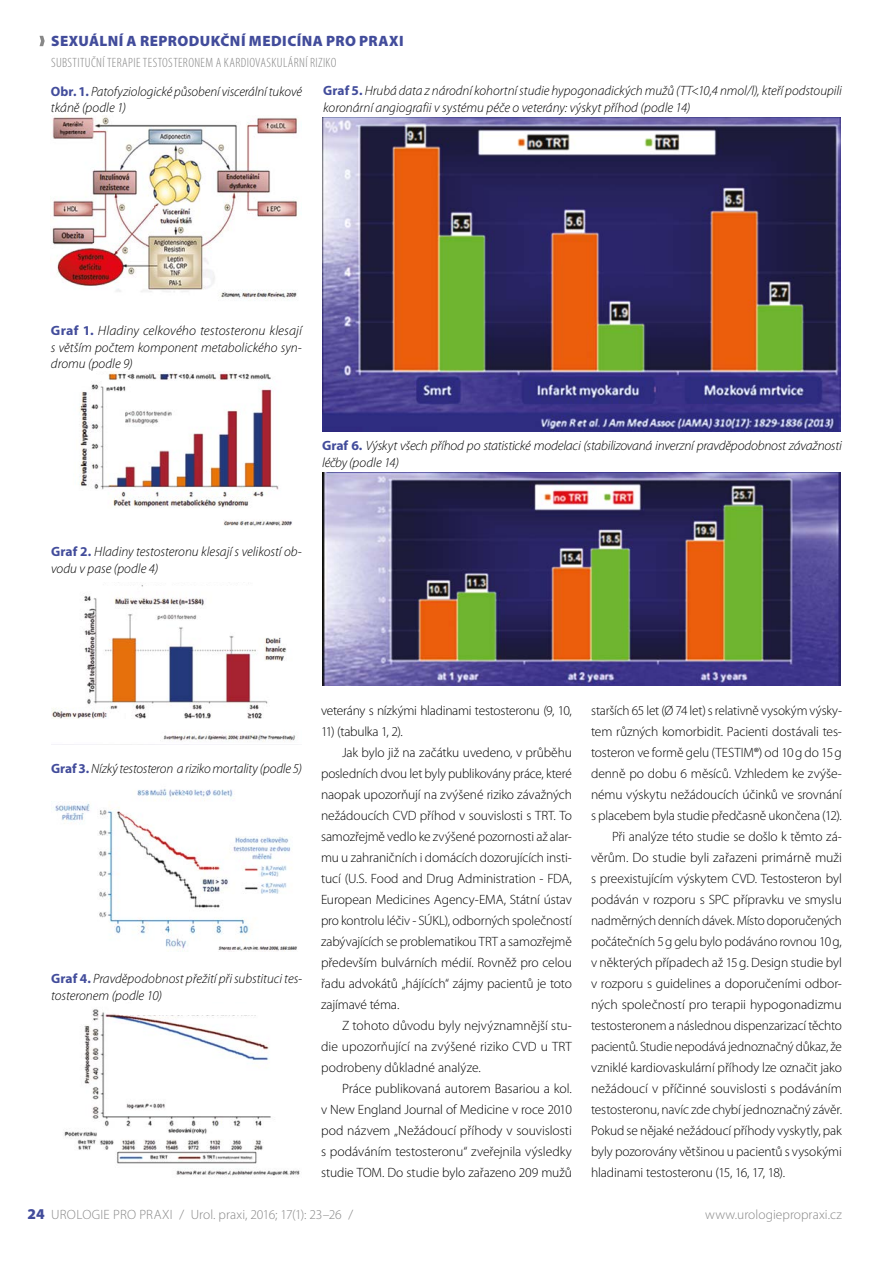
<style>
.page{position:relative;width:893px;height:1263px;background:#fff}
.page>*{position:absolute;margin:0;border:0;box-sizing:border-box;transform-origin:0 0}
.t1{font:900 15px "Myriad Pro";letter-spacing:.025em;color:#424c9b}
.t2{font:300 13.5px "Myriad Pro";letter-spacing:-.01em;color:#000}
.t3{font:italic 300 13.5px/16.5px "Myriad Pro";letter-spacing:-.005em;color:#000}
.t4{font:300 13.5px "Myriad Pro";letter-spacing:.005em;color:#878787}
.t5{font:300 condensed 13.5px "Myriad Pro";letter-spacing:.025em;color:#878787}
.s1{font-weight:700;font-style:normal;color:#424c9b}
.s2{font-weight:900;font-size:15px;color:#424c9b}
</style>
<div class="page">
<svg style="left:40px;top:36px;width:5px;height:10px"></svg>
<img style="left:52px;top:116px;width:246px;height:183px">
<img style="left:79px;top:371px;width:213px;height:155px">
<img style="left:51px;top:582px;width:245px;height:163px">
<img style="left:51px;top:789px;width:246px;height:162px">
<img style="left:322px;top:117px;width:519px;height:314px">
<img style="left:322px;top:472px;width:519px;height:214px">
<img style="left:64px;top:1009px;width:236px;height:167px">
<div style="left:119px;top:1004px;width:145px;height:11px;background:#fff"></div>
<p class="t1" style="left:51px;top:31px;width:354px">SEXUÁLNÍ A REPRODUKČNÍ MEDICÍNA PRO PRAXI</p>
<p class="t5" style="left:51px;top:55px;width:287px">SUBSTITUČNÍ TERAPIE TESTOSTERONEM A KARDIOVASKULÁRNÍ RIZIKO</p>
<p class="t3" style="left:51px;top:83px;width:252px"><span class="s1">Obr. 1.</span> Patofyziologické působení viscerální tukové tkáně (podle 1)</p>
<p class="t3" style="left:323px;top:82px;width:520px"><span class="s1">Graf 5.</span> Hrubá data z národní kohortní studie hypogonadických mužů (TT&lt;10,4 nmol/l), kteří podstoupili koronární angiografii v systému péče o veterány: výskyt příhod (podle 14)</p>
<p class="t3" style="left:51px;top:323px;width:252px;text-align:justify"><span class="s1">Graf 1.</span> Hladiny celkového testosteronu klesají s větším počtem komponent metabolického syn&shy;dromu (podle 9)</p>
<p class="t3" style="left:322px;top:437px;width:521px"><span class="s1">Graf 6.</span> Výskyt všech příhod po statistické modelaci (stabilizovaná inverzní pravděpodobnost závažnosti léčby (podle 14)</p>
<p class="t3" style="left:51px;top:543px;width:252px"><span class="s1">Graf 2.</span> Hladiny testosteronu klesají s velikostí ob&shy;vodu v pase (podle 4)</p>
<p class="t3" style="left:51px;top:761px;width:252px"><span class="s1">Graf 3.</span> Nízký testosteron a riziko mortality (podle 5)</p>
<p class="t3" style="left:51px;top:970px;width:252px"><span class="s1">Graf 4.</span> Pravděpodobnost přežití při substituci tes&shy;tosteronem (podle 10)</p>
<p class="t2" style="left:321px;top:702px;width:252px">veterány s nízkými hladinami testosteronu (9, 10,</p>
<p class="t2" style="left:321px;top:723px;width:83px">11) (tabulka 1, 2).</p>
<p class="t2" style="left:342px;top:744px;width:231px">Jak bylo již na začátku uvedeno, v průběhu</p>
<p class="t2" style="left:321px;top:765px;width:252px">posledních dvou let byly publikovány práce, které</p>
<p class="t2" style="left:321px;top:786px;width:252px">naopak upozorňují na zvýšené riziko závažných</p>
<p class="t2" style="left:321px;top:807px;width:252px">nežádoucích CVD příhod v souvislosti s TRT. To</p>
<p class="t2" style="left:321px;top:828px;width:252px">samozřejmě vedlo ke zvýšené pozornosti až alar-</p>
<p class="t2" style="left:321px;top:849px;width:252px">mu u zahraničních i domácích dozorujících insti-</p>
<p class="t2" style="left:321px;top:870px;width:252px">tucí (U.S. Food and Drug Administration - FDA,</p>
<p class="t2" style="left:321px;top:891px;width:252px">European Medicines Agency-EMA, Státní ústav</p>
<p class="t2" style="left:321px;top:912px;width:252px">pro kontrolu léčiv - SÚKL), odborných společností</p>
<p class="t2" style="left:321px;top:933px;width:252px">zabývajících se problematikou TRT a samozřejmě</p>
<p class="t2" style="left:321px;top:954px;width:252px">především bulvárních médií. Rovněž pro celou</p>
<p class="t2" style="left:321px;top:975px;width:252px">řadu advokátů „hájících“ zájmy pacientů je toto</p>
<p class="t2" style="left:321px;top:996px;width:80px">zajímavé téma.</p>
<p class="t2" style="left:342px;top:1017px;width:231px">Z tohoto důvodu byly nejvýznamnější stu-</p>
<p class="t2" style="left:321px;top:1038px;width:252px">die upozorňující na zvýšené riziko CVD u TRT</p>
<p class="t2" style="left:321px;top:1059px;width:161px">podrobeny důkladné analýze.</p>
<p class="t2" style="left:342px;top:1080px;width:231px">Práce publikovaná autorem Basariou a kol.</p>
<p class="t2" style="left:321px;top:1101px;width:252px">v New England Journal of Medicine v roce 2010</p>
<p class="t2" style="left:321px;top:1122px;width:252px">pod názvem „Nežádoucí příhody v souvislosti</p>
<p class="t2" style="left:321px;top:1143px;width:252px">s podáváním testosteronu“ zveřejnila výsledky</p>
<p class="t2" style="left:321px;top:1164px;width:252px">studie TOM. Do studie bylo zařazeno 209 mužů</p>
<p class="t2" style="left:591px;top:702px;width:252px">starších 65 let (Ø 74 let) s relativně vysokým výsky-</p>
<p class="t2" style="left:591px;top:723px;width:252px">tem různých komorbidit. Pacienti dostávali tes-</p>
<p class="t2" style="left:591px;top:744px;width:252px">tosteron ve formě gelu (TESTIM®) od 10g do 15g</p>
<p class="t2" style="left:591px;top:765px;width:252px">denně po dobu 6 měsíců. Vzhledem ke zvýše-</p>
<p class="t2" style="left:591px;top:786px;width:252px">nému výskytu nežádoucích účinků ve srovnání</p>
<p class="t2" style="left:591px;top:807px;width:252px">s placebem byla studie předčasně ukončena (12).</p>
<p class="t2" style="left:612px;top:828px;width:231px">Při analýze této studie se došlo k těmto zá-</p>
<p class="t2" style="left:591px;top:849px;width:252px">věrům. Do studie byli zařazeni primárně muži</p>
<p class="t2" style="left:591px;top:870px;width:252px">s preexistujícím výskytem CVD. Testosteron byl</p>
<p class="t2" style="left:591px;top:891px;width:252px">podáván v rozporu s SPC přípravku ve smyslu</p>
<p class="t2" style="left:591px;top:912px;width:252px">nadměrných denních dávek. Místo doporučených</p>
<p class="t2" style="left:591px;top:933px;width:252px">počátečních 5g gelu bylo podáváno rovnou 10g,</p>
<p class="t2" style="left:591px;top:954px;width:252px">v některých případech až 15g. Design studie byl</p>
<p class="t2" style="left:591px;top:975px;width:252px">v rozporu s guidelines a doporučeními odbor-</p>
<p class="t2" style="left:591px;top:996px;width:252px">ných společností pro terapii hypogonadizmu</p>
<p class="t2" style="left:591px;top:1017px;width:252px">testosteronem a následnou dispenzarizací těchto</p>
<p class="t2" style="left:591px;top:1038px;width:252px">pacientů. Studie nepodává jednoznačný důkaz, že</p>
<p class="t2" style="left:591px;top:1059px;width:252px">vzniklé kardiovaskulární příhody lze označit jako</p>
<p class="t2" style="left:591px;top:1080px;width:252px">nežádoucí v příčinné souvislosti s podáváním</p>
<p class="t2" style="left:591px;top:1101px;width:252px">testosteronu, navíc zde chybí jednoznačný závěr.</p>
<p class="t2" style="left:591px;top:1122px;width:252px">Pokud se nějaké nežádoucí příhody vyskytly, pak</p>
<p class="t2" style="left:591px;top:1143px;width:252px">byly pozorovány většinou u pacientů s vysokými</p>
<p class="t2" style="left:591px;top:1164px;width:195px">hladinami testosteronu (15, 16, 17, 18).</p>
<p class="t4" style="left:27px;top:1206px;width:327px"><span class="s2">24</span> UROLOGIE PRO PRAXI / Urol. praxi, 2016; 17(1): 23–26 /</p>
<p class="t4" style="left:705px;top:1206px;width:138px">www.urologiepropraxi.cz</p>
</div>
